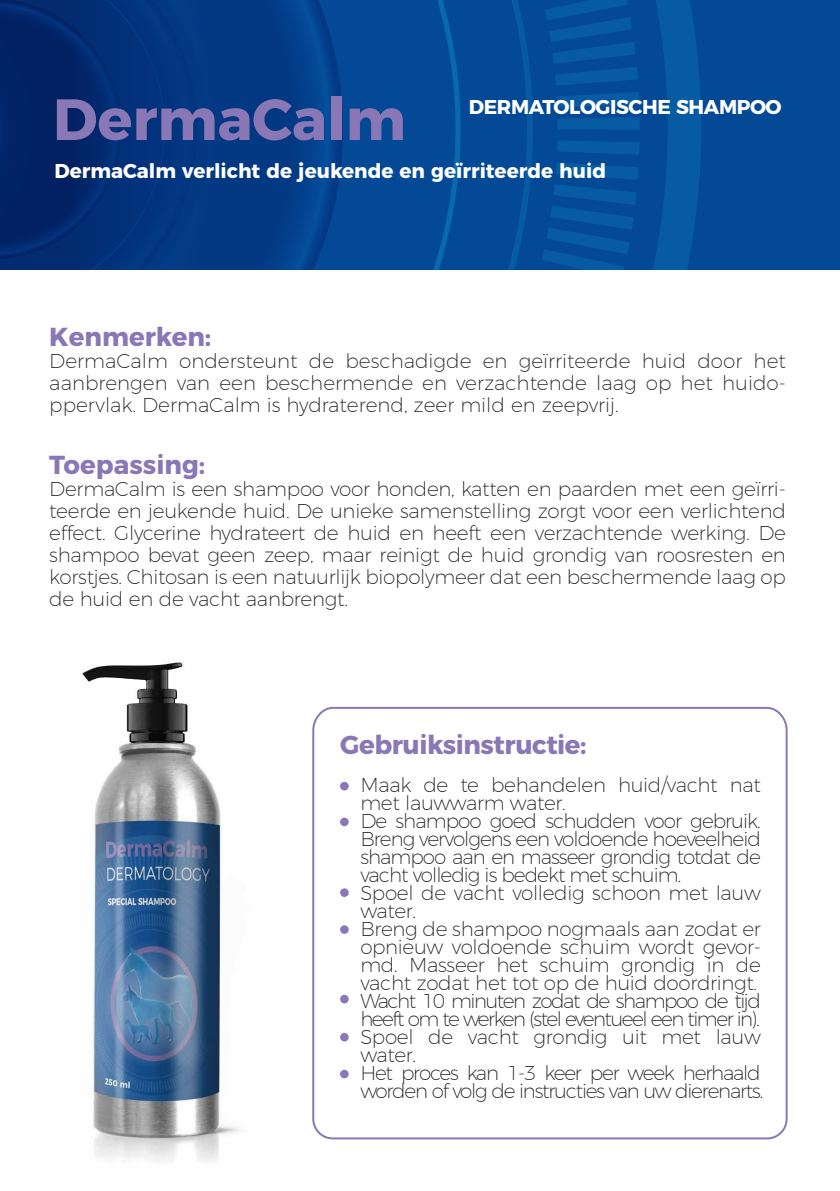
<style>
.page{position:relative;width:840px;height:1191px;background:#fff}
.page>*{position:absolute;margin:0;border:0;box-sizing:border-box;transform-origin:0 0}
.t1{font:700 58px "Montserrat";color:#8a77b5}
.t2{font:700 26px "Montserrat";letter-spacing:-.015em;color:#8a77b5}
.t3{font:200 20px/18px "Montserrat";letter-spacing:-.05em;color:#1d1d1b}
.t4{font:200 20px/22px "Montserrat";letter-spacing:-.015em;color:#1d1d1b;text-align:justify}
.t5{font:700 20px "Montserrat";color:#fff}
.t6{font:700 20px "Montserrat";letter-spacing:-.02em;color:#fff}
</style>
<div class="page">
<div style="left:701px;top:0;width:138px;height:270px;background:#044996"></div>
<svg style="left:639px;top:0;width:62px;height:270px;fill:#075ba3"></svg>
<svg style="left:323px;top:0;width:316px;height:270px;fill:#044996"></svg>
<svg style="left:0;top:0;width:323px;height:270px;fill:#023580"></svg>
<svg style="left:312px;top:706px;width:476px;height:434px"></svg>
<div style="left:340px;top:782px;width:8px;height:8px;background:#8a77b5;border-radius:50%"></div>
<div style="left:340px;top:817px;width:8px;height:9px;background:#8a77b5;border-radius:50%"></div>
<div style="left:340px;top:888px;width:8px;height:9px;background:#8a77b5;border-radius:50%"></div>
<div style="left:340px;top:925px;width:8px;height:9px;background:#8a77b5;border-radius:50%"></div>
<div style="left:340px;top:994px;width:8px;height:9px;background:#8a77b5;border-radius:50%"></div>
<div style="left:340px;top:1033px;width:8px;height:8px;background:#8a77b5;border-radius:50%"></div>
<div style="left:340px;top:1069px;width:8px;height:9px;background:#8a77b5;border-radius:50%"></div>
<img style="left:82px;top:662px;width:158px;height:500px">
<h1 class="t1" style="left:53px;top:72px;width:354px">DermaCalm</h1>
<p class="t6" style="left:468px;top:90px;width:314px">DERMATOLOGISCHE SHAMPOO</p>
<p class="t5" style="left:54px;top:155px;width:553px">DermaCalm verlicht de jeukende en geïrriteerde huid</p>
<h2 class="t2" style="left:49px;top:315px;width:163px">Kenmerken:</h2>
<p class="t4" style="left:49px;top:348px;width:737px">DermaCalm ondersteunt de beschadigde en geïrriteerde huid door het aanbrengen van een beschermende en verzachtende laag op het huido&shy;ppervlak. DermaCalm is hydraterend, zeer mild en zeepvrij.</p>
<h2 class="t2" style="left:49px;top:443px;width:157px">Toepassing:</h2>
<p class="t4" style="left:49px;top:476px;width:737px">DermaCalm is een shampoo voor honden, katten en paarden met een geïrri&shy;teerde en jeukende huid. De unieke samenstelling zorgt voor een verlichtend effect. Glycerine hydrateert de huid en heeft een verzachtende werking. De shampoo bevat geen zeep, maar reinigt de huid grondig van roosresten en korstjes. Chitosan is een natuurlijk biopolymeer dat een beschermende laag op de huid en de vacht aanbrengt.</p>
<h2 class="t2" style="left:340px;top:723px;width:248px">Gebruiksinstructie:</h2>
<p class="t3" style="left:360px;top:774px;width:404px">Maak de te behandelen huid/vacht nat met lauwwarm water.<br>De shampoo goed schudden voor gebruik.<br>Breng vervolgens een voldoende hoeveelheid shampoo aan en masseer grondig totdat de vacht volledig is bedekt met schuim.<br>Spoel de vacht volledig schoon met lauw water.<br>Breng de shampoo nogmaals aan zodat er opnieuw voldoende schuim wordt gevor&shy;md. Masseer het schuim grondig in de vacht zodat het tot op de huid doordringt.<br>Wacht 10 minuten zodat de shampoo de tijd heeft om te werken (stel eventueel een timer in).<br>Spoel de vacht grondig uit met lauw water.<br>Het proces kan 1-3 keer per week herhaald worden of volg de instructies van uw dierenarts.</p>
</div>
